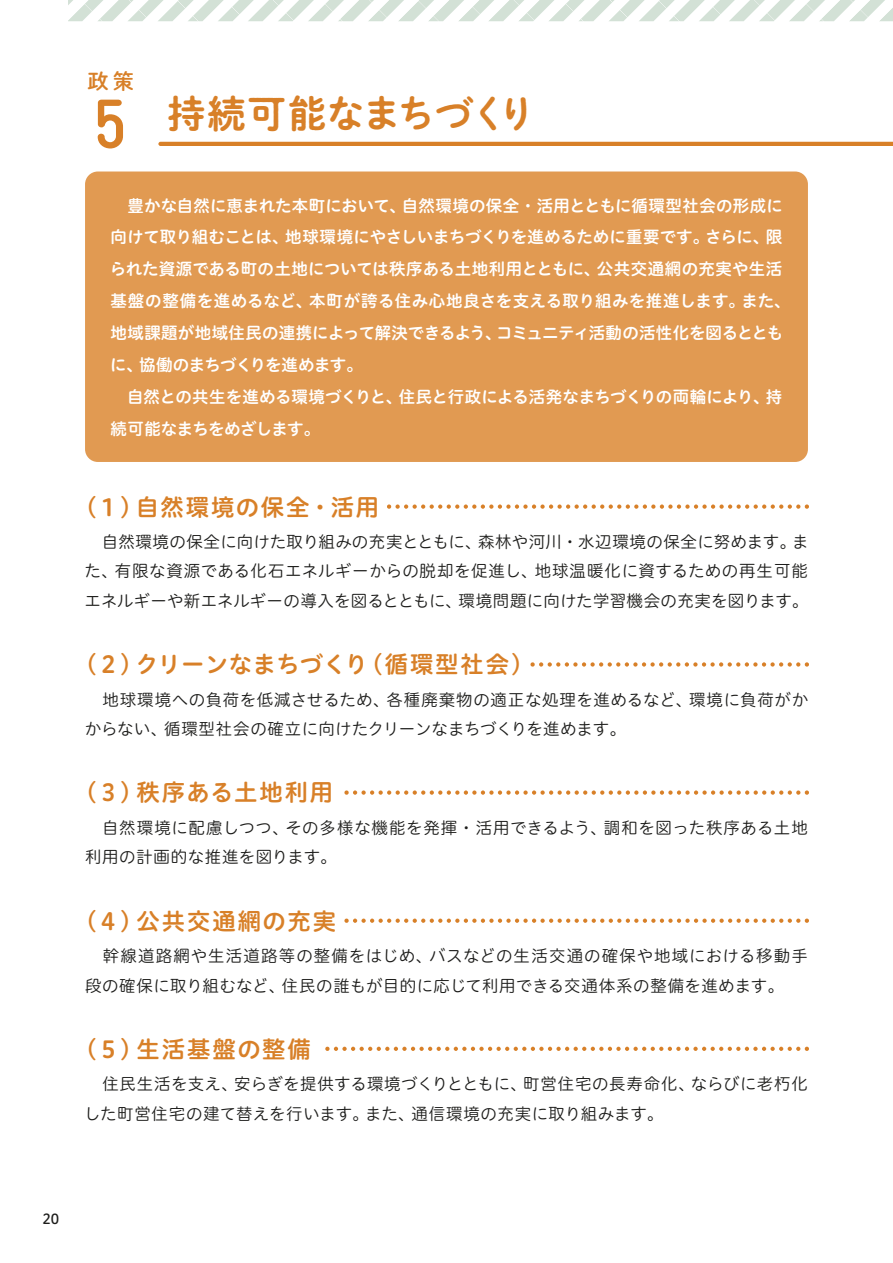
<style>
.page{position:relative;width:893px;height:1263px;background:#fff}
.page>*{position:absolute;margin:0;border:0;box-sizing:border-box;transform-origin:0 0}
.t1{font:700 69.15px "Static";color:#d88028}
.t2{font:38.25px "P Shuei NM Go Std N B 90 pv RKSJ H";letter-spacing:-.015em;color:#d88028}
.t3{font:23.4px "Hiragino UD Sans R Std N W6 90 pv RKSJ H";letter-spacing:.065em;color:#d88028}
.t4{font:23.4px "Hiragino UD Sans R Std N W6 90 pv RKSJ H";letter-spacing:.02em;color:#d88028}
.t5{font:21.3px "DNP Shuei M Go Std B 90 pv RKSJ H";color:#d88028}
.t6{font:16.5px/29.7px "Hiragino UD Sans R Std N W3 90 pv RKSJ H";letter-spacing:.025em;color:#1d1d1b}
.t7{font:16.5px/32px "Hiragino UD Sans R Std N W6 90 pv RKSJ H";color:#fff}
.t8{font:13.8px "Hiragino UD Sans R Std N W5 90 pv RKSJ H";color:#1d1d1b}
</style>
<div class="page">
<hr style="left:158px;top:142px;width:735px;height:4px;background:#d88028">
<svg style="left:387px;top:504px;width:422px;height:5px"></svg>
<svg style="left:530px;top:662px;width:279px;height:5px"></svg>
<svg style="left:325px;top:1047px;width:484px;height:4px"></svg>
<svg style="left:344px;top:790px;width:465px;height:5px"></svg>
<svg style="left:344px;top:918px;width:465px;height:5px"></svg>
<div style="left:85px;top:171px;width:723px;height:291px;background:#e19a52;border-radius:13px"></div>
<svg style="left:68px;top:0;width:825px;height:21px"></svg>
<p class="t5" style="left:87px;top:73px;width:48px">政策</p>
<h1 class="t1" style="left:94px;top:82px;width:34px">5</h1>
<h2 class="t2" style="left:167px;top:100px;width:370px">持続可能なまちづくり</h2>
<p class="t7" style="left:110px;top:192px;width:682px">　豊かな自然に恵まれた本町において、自然環境の保全・活用とともに循環型社会の形成に向けて取り組むことは、地球環境にやさしいまちづくりを進めるために重要です。さらに、限られた資源である町の土地については秩序ある土地利用とともに、公共交通網の充実や生活基盤の整備を進めるなど、本町が誇る住み心地良さを支える取り組みを推進します。また、地域課題が地域住民の連携によって解決できるよう、コミュニティ活動の活性化を図るとともに、協働のまちづくりを進めます。<br>　自然との共生を進める環境づくりと、住民と行政による活発なまちづくりの両輪により、持続可能なまちをめざします。</p>
<h3 class="t3" style="left:73px;top:498px;width:307px">（１）自然環境の保全・活用</h3>
<p class="t6" style="left:85px;top:529px;width:725px;text-align:justify">　自然環境の保全に向けた取り組みの充実とともに、森林や河川・水辺環境の保全に努めます。また、有限な資源である化石エネルギーからの脱却を促進し、地球温暖化に資するための再生可能エネルギーや新エネルギーの導入を図るとともに、環境問題に向けた学習機会の充実を図ります。</p>
<h3 class="t4" style="left:73px;top:656px;width:463px">（２）クリーンなまちづくり（循環型社会）</h3>
<p class="t6" style="left:85px;top:687px;width:725px">　地球環境への負荷を低減させるため、各種廃棄物の適正な処理を進めるなど、環境に負荷がかからない、循環型社会の確立に向けたクリーンなまちづくりを進めます。</p>
<h3 class="t3" style="left:73px;top:784px;width:261px">（３）秩序ある土地利用</h3>
<p class="t6" style="left:85px;top:815px;width:724px">　自然環境に配慮しつつ、その多様な機能を発揮・活用できるよう、調和を図った秩序ある土地利用の計画的な推進を図ります。</p>
<h3 class="t3" style="left:73px;top:912px;width:264px">（４）公共交通網の充実</h3>
<p class="t6" style="left:85px;top:943px;width:724px">　幹線道路網や生活道路等の整備をはじめ、バスなどの生活交通の確保や地域における移動手段の確保に取り組むなど、住民の誰もが目的に応じて利用できる交通体系の整備を進めます。</p>
<h3 class="t3" style="left:73px;top:1040px;width:239px">（５）生活基盤の整備</h3>
<p class="t6" style="left:84px;top:1071px;width:725px">　住民生活を支え、安らぎを提供する環境づくりとともに、町営住宅の長寿命化、ならびに老朽化した町営住宅の建て替えを行います。また、通信環境の充実に取り組みます。</p>
<p class="t8" style="left:43px;top:1214px;width:18px">20</p>
</div>
